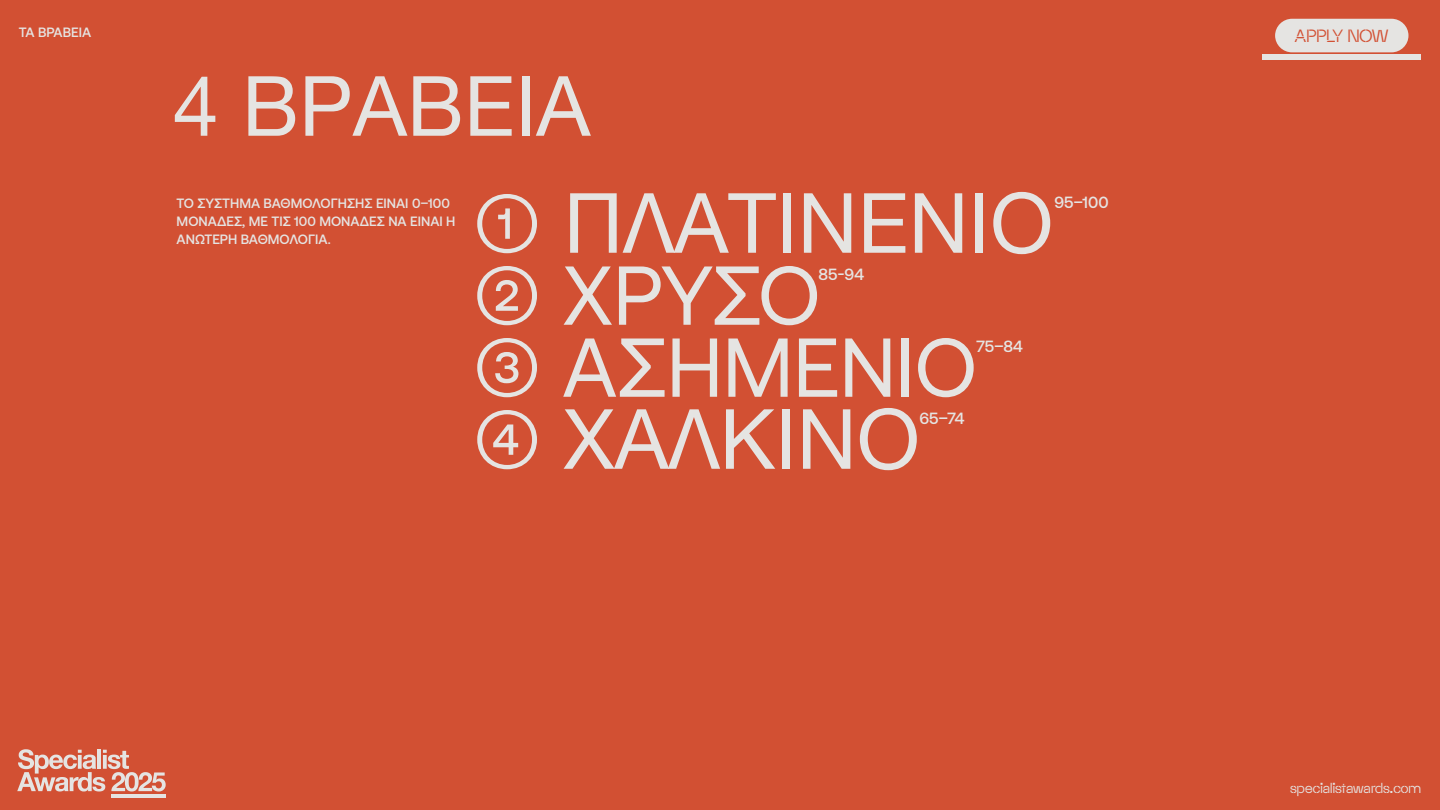
<style>
.page{position:relative;width:1440px;height:810px;background:#d25033}
.page>*{position:absolute;margin:0;border:0;box-sizing:border-box;transform-origin:0 0}
.t1{font:83.25px "Helvetica Neue";color:#e5e4e2}
.t2{font:83.25px/72px "Aeonik Pro";color:#e5e4e2}
.t3{font:16.5px "SM Maxeville Constructed";letter-spacing:-.005em;color:#d25033}
.t4{font:500 16.2px "Aeonik Pro";color:#e5e4e2}
.t5{font:500 13.5px/18px "Aeonik Pro";color:#e5e4e2}
.t6{font:13.5px "SM Maxeville Constructed";letter-spacing:-.01em;color:#e5e4e2}
.s1{font-family:"Aeonik Pro"}
</style>
<div class="page">
<svg style="left:17px;top:749px;width:149px;height:43px"></svg>
<hr style="left:111px;top:794px;width:55px;height:4px;background:#e5e4e2">
<div style="left:1262px;top:54px;width:159px;height:6px;background:#e5e4e2"></div>
<div style="left:1275px;top:19px;width:133px;height:33px;background:#e5e4e2;border-radius:17px"></div>
<p class="t5" style="left:19px;top:23px;width:74px">ΤΑ ΒΡΑΒΕΙΑ</p>
<h1 class="t1" style="left:173px;top:46px;width:419px">4 BΡABEIA</h1>
<h1 class="t1" style="left:474px;top:163px;width:581px"><span class="s1">➀</span> ΠΛΑΤΙΝΕΝΙΟ</h1>
<h1 class="t2" style="left:474px;top:260px;width:505px">➁ ΧΡΥΣΟ<br>➂ ΑΣΗΜΕΝΙΟ</h1>
<h1 class="t1" style="left:474px;top:379px;width:448px"><span class="s1">➃</span> ΧΑΛΚΙΝΟ</h1>
<p class="t5" style="left:177px;top:194px;width:280px">ΤΟ ΣΎΣΤΗΜΑ ΒΑΘΜΟΛΌΓΗΣΗΣ ΕΊΝΑΙ 0–100<br>ΜΟΝΆΔΕΣ, ΜΕ ΤΙΣ 100 ΜΟΝΆΔΕΣ ΝΑ ΕΊΝΑΙ Η<br>ΑΝΏΤΕΡΗ ΒΑΘΜΟΛΟΓΊΑ.</p>
<p class="t4" style="left:1054px;top:193px;width:56px">95–100</p>
<p class="t4" style="left:819px;top:265px;width:47px">85-94</p>
<p class="t4" style="left:976px;top:337px;width:48px">75–84</p>
<p class="t4" style="left:920px;top:409px;width:46px">65–74</p>
<p class="t3" style="left:1295px;top:24px;width:96px">APPLY NOW</p>
<p class="t6" style="left:1290px;top:778px;width:133px">specialistawards.com</p>
</div>
